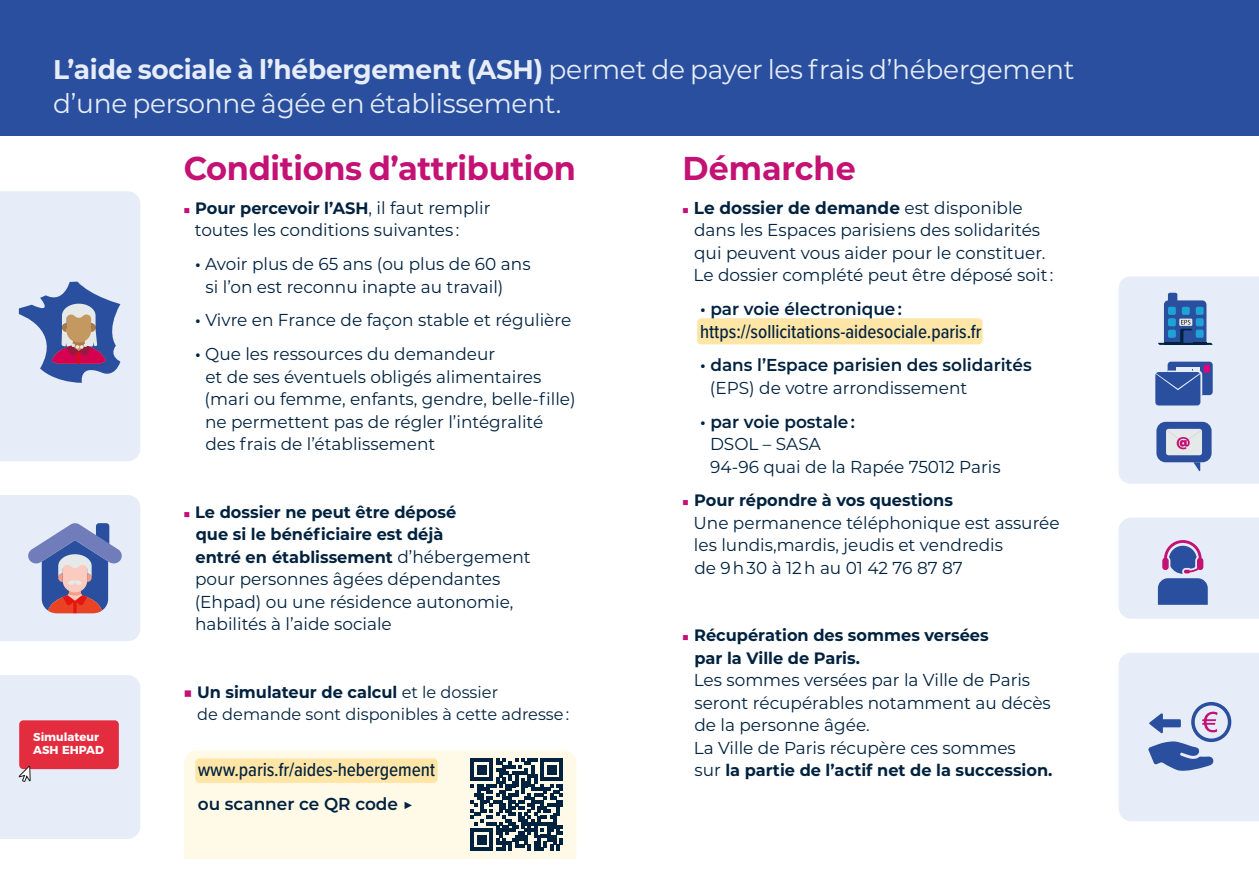
<style>
.page{position:relative;width:1259px;height:893px;background:#fff}
.page>*{position:absolute;margin:0;border:0;box-sizing:border-box;transform-origin:0 0}
.t1{font:700 33px "Montserrat";letter-spacing:-.01em;color:#c41174}
.t2{font:700 33px "Montserrat";letter-spacing:-.01em;color:#c41174;scale:.96 1}
.t3{font:27px/33.8px "Montserrat";letter-spacing:-.01em;color:#e7edf8}
.t4{font:500 19.5px "Proxima Nova Cond";color:#00223f}
.t5{font:17.25px/22.5px "Montserrat";color:#00223f}
.t6{font:600 17.25px "Montserrat";color:#00223f}
.t7{font:700 16.5px/22.5px "Montserrat";color:#00223f}
.t8{font:16.5px/22.5px "Montserrat";color:#00223f}
.t9{font:700 11.55px/13.8px "Montserrat";color:#fff}
.s1{font-weight:700}
.s2{font-weight:400;font-size:12.9px;color:#c41174}
.s3{font-weight:400;font-size:17.25px}
.s4{font-weight:600}
.s5{color:#c41174}
.s6{font-size:12.9px;color:#c41174}
</style>
<div class="page">
<div style="left:697px;top:318px;width:285px;height:26px;background:#ffe5a6;border-radius:4px"></div>
<div style="left:0;top:0;width:1259px;height:135px;background:#294f9e"></div>
<svg style="left:0;top:191px;width:140px;height:270px;background:#d0d5e7"></svg>
<svg style="left:1119px;top:276px;width:140px;height:208px;background:#c4d1e7"></svg>
<svg style="left:1119px;top:518px;width:140px;height:101px;background:#cdd3e9"></svg>
<svg style="left:1119px;top:653px;width:140px;height:168px;background:#d7deef"></svg>
<svg style="left:0;top:495px;width:140px;height:146px;background:#c8cade"></svg>
<svg style="left:184px;top:750px;width:392px;height:109px;background:#dad9cf"></svg>
<div style="left:195px;top:758px;width:242px;height:25px;background:#ffe5a6;border-radius:4px"></div>
<svg style="left:0;top:675px;width:140px;height:164px;background:#e5c3d0"></svg>
<h2 class="t3" style="left:53px;top:51px;width:1023px"><span class="s1">L’aide sociale à l’hébergement (ASH)</span> permet de payer les frais d’hébergement d’une personne âgée en établissement.</h2>
<p class="t9" style="left:33px;top:729px;width:72px">Simulateur<br>ASH EHPAD</p>
<h1 class="t1" style="left:184px;top:144px;width:394px">Conditions d’attribution</h1>
<p class="t7" style="left:183px;top:196px;width:309px"><span class="s2">■</span> Pour percevoir l’ASH<span class="s3">, il faut remplir</span></p>
<p class="t5" style="left:195px;top:218px;width:266px">toutes les conditions suivantes :</p>
<p class="t5" style="left:206px;top:252px;width:326px;text-indent:-10px"><span class="s4">•</span> Avoir plus de 65 ans (ou plus de 60 ans si l’on est reconnu inapte au travail)</p>
<p class="t5" style="left:195px;top:308px;width:378px"><span class="s4">•</span> Vivre en France de façon stable et régulière</p>
<p class="t5" style="left:205px;top:342px;width:372px;text-indent:-10px"><span class="s4">•</span> Que les ressources du demandeur<br>et de ses éventuels obligés alimentaires (mari ou femme, enfants, gendre, belle‑fille) ne permettent pas de régler l’intégralité des frais de l’établissement</p>
<p class="t7" style="left:196px;top:500px;width:337px;text-indent:-12px"><span class="s2">■</span> Le dossier ne peut être déposé<br>que si le bénéficiaire est déjà<br>entré en établissement <span class="s3">d’hébergement</span></p>
<p class="t5" style="left:195px;top:567px;width:320px">pour personnes âgées dépendantes (Ehpad) ou une résidence autonomie, habilités à l’aide sociale</p>
<p class="t8" style="left:197px;top:680px;width:373px;text-indent:-14px"><span class="s5">■</span> <span class="s1">Un simulateur de calcul</span> et le dossier<br>de demande sont disponibles à cette adresse :</p>
<p class="t4" style="left:198px;top:755px;width:239px">www.paris.fr/aides-hebergement</p>
<p class="t6" style="left:198px;top:792px;width:217px">ou scanner ce QR code ▶</p>
<h1 class="t2" style="left:682px;top:144px;width:182px">Démarche</h1>
<p class="t5" style="left:693px;top:196px;width:361px;text-indent:-12px"><span class="s6">■</span> <span class="s1">Le dossier de demande</span> est disponible dans les Espaces parisiens des solidarités qui peuvent vous aider pour le constituer.<br>Le dossier complété peut être déposé soit :</p>
<p class="t6" style="left:700px;top:297px;width:203px">• par voie électronique :</p>
<p class="t4" style="left:700px;top:317px;width:283px">https://sollicitations-aidesociale.paris.fr</p>
<p class="t6" style="left:700px;top:353px;width:333px">• dans l’Espace parisien des solidarités</p>
<p class="t5" style="left:710px;top:376px;width:259px">(EPS) de votre arrondissement</p>
<p class="t6" style="left:700px;top:409px;width:156px">• par voie postale :</p>
<p class="t5" style="left:710px;top:432px;width:292px">DSOL – SASA<br>94-96 quai de la Rapée 75012 Paris</p>
<p class="t7" style="left:682px;top:488px;width:272px"><span class="s2">■</span> Pour répondre à vos questions</p>
<p class="t5" style="left:693px;top:511px;width:368px">Une permanence téléphonique est assurée les lundis,mardis, jeudis et vendredis<br>de 9 h 30 à 12 h au 01 42 76 87 87</p>
<p class="t7" style="left:694px;top:623px;width:296px;text-indent:-13px"><span class="s2">■</span> Récupération des sommes versées par la Ville de Paris.</p>
<p class="t5" style="left:693px;top:668px;width:359px">Les sommes versées par la Ville de Paris seront récupérables notamment au décès de la personne âgée.<br>La Ville de Paris récupère ces sommes</p>
<p class="t7" style="left:694px;top:758px;width:359px"><span class="s3">sur</span> la partie de l’actif net de la succession.</p>
</div>
